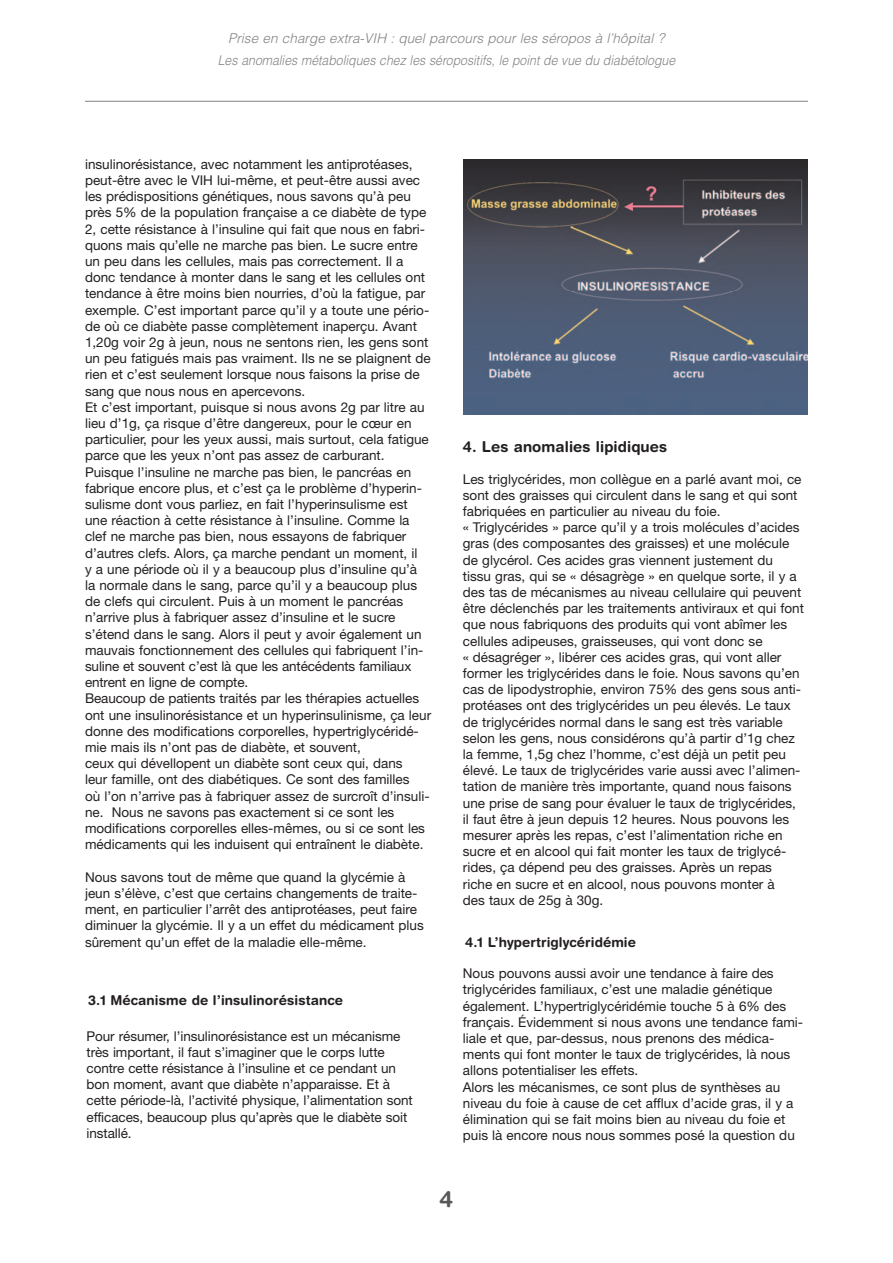
<style>
.page{position:relative;width:893px;height:1263px;background:#fff}
.page>*{position:absolute;margin:0;border:0;box-sizing:border-box;transform-origin:0 0}
.t1{font:700 22.5px "Helvetica Rounded";color:#57585a}
.t2{font:700 15px "Helvetica Rounded";letter-spacing:.005em;color:#231f20}
.t3{font:13.5px/16.2px "Helvetica Neue";color:#231f20}
.t4{font:italic 300 13.5px/22.5px "Helvetica";color:#808285;text-align:center}
.t5{font:700 13.5px "Helvetica Rounded";letter-spacing:.005em;color:#231f20}
</style>
<div class="page">
<hr style="left:85px;top:101px;width:723px;height:1px;background:#808285">
<img style="left:463px;top:159px;width:345px;height:255px">
<p class="t4" style="left:218px;top:28px;width:459px">Prise en charge extra-VIH : quel parcours pour les séropos à l’hôpital ?<br>Les anomalies métaboliques chez les séropositifs, le point de vue du diabétologue</p>
<p class="t3" style="left:85px;top:157px;width:348px">insulinorésistance, avec notamment les antiprotéases, peut-être avec le VIH lui-même, et peut-être aussi avec les prédispositions génétiques, nous savons qu’à peu près 5% de la population française a ce diabète de type 2, cette résistance à l’insuline qui fait que nous en fabri&shy;quons mais qu’elle ne marche pas bien. Le sucre entre un peu dans les cellules, mais pas correctement. Il a donc tendance à monter dans le sang et les cellules ont tendance à être moins bien nourries, d’où la fatigue, par exemple. C’est important parce qu’il y a toute une pério&shy;de où ce diabète passe complètement inaperçu. Avant 1,20g voir 2g à jeun, nous ne sentons rien, les gens sont un peu fatigués mais pas vraiment. Ils ne se plaignent de rien et c’est seulement lorsque nous faisons la prise de sang que nous nous en apercevons.<br>Et c’est important, puisque si nous avons 2g par litre au lieu d’1g, ça risque d’être dangereux, pour le cœur en particulier, pour les yeux aussi, mais surtout, cela fatigue parce que les yeux n’ont pas assez de carburant.<br>Puisque l’insuline ne marche pas bien, le pancréas en fabrique encore plus, et c’est ça le problème d’hyperin&shy;sulisme dont vous parliez, en fait l’hyperinsulisme est une réaction à cette résistance à l’insuline. Comme la clef ne marche pas bien, nous essayons de fabriquer d’autres clefs. Alors, ça marche pendant un moment, il<br>y a une période où il y a beaucoup plus d’insuline qu’à<br>la normale dans le sang, parce qu’il y a beaucoup plus de clefs qui circulent. Puis à un moment le pancréas n’arrive plus à fabriquer assez d’insuline et le sucre s’étend dans le sang. Alors il peut y avoir également un mauvais fonctionnement des cellules qui fabriquent l’in&shy;suline et souvent c’est là que les antécédents familiaux entrent en ligne de compte.<br>Beaucoup de patients traités par les thérapies actuelles ont une insulinorésistance et un hyperinsulinisme, ça leur donne des modifications corporelles, hypertriglycéridé&shy;mie mais ils n’ont pas de diabète, et souvent,<br>ceux qui dévellopent un diabète sont ceux qui, dans<br>leur famille, ont des diabétiques. Ce sont des familles<br>où l’on n’arrive pas à fabriquer assez de surcroît d’insuli&shy;ne. Nous ne savons pas exactement si ce sont les modifications corporelles elles-mêmes, ou si ce sont les médicaments qui les induisent qui entraînent le diabète.</p>
<p class="t3" style="left:85px;top:870px;width:340px">Nous savons tout de même que quand la glycémie à jeun s’élève, c’est que certains changements de traite&shy;ment, en particulier l’arrêt des antiprotéases, peut faire diminuer la glycémie. Il y a un effet du médicament plus sûrement qu’un effet de la maladie elle-même.</p>
<p class="t5" style="left:88px;top:995px;width:256px">3.1 Mécanisme de l’insulinorésistance</p>
<p class="t3" style="left:87px;top:1029px;width:328px">Pour résumer, l’insulinorésistance est un mécanisme très important, il faut s’imaginer que le corps lutte contre cette résistance à l’insuline et ce pendant un bon moment, avant que diabète n’apparaisse. Et à cette période-là, l’activité physique, l’alimentation sont efficaces, beaucoup plus qu’après que le diabète soit installé.</p>
<p class="t2" style="left:463px;top:441px;width:206px">4. Les anomalies lipidiques</p>
<p class="t3" style="left:463px;top:472px;width:343px">Les triglycérides, mon collègue en a parlé avant moi, ce sont des graisses qui circulent dans le sang et qui sont fabriquées en particulier au niveau du foie.<br>« Triglycérides » parce qu’il y a trois molécules d’acides gras (des composantes des graisses) et une molécule de glycérol. Ces acides gras viennent justement du tissu gras, qui se « désagrège » en quelque sorte, il y a des tas de mécanismes au niveau cellulaire qui peuvent être déclenchés par les traitements antiviraux et qui font que nous fabriquons des produits qui vont abîmer les cellules adipeuses, graisseuses, qui vont donc se<br>« désagréger », libérer ces acides gras, qui vont aller former les triglycérides dans le foie. Nous savons qu’en cas de lipodystrophie, environ 75% des gens sous anti&shy;protéases ont des triglycérides un peu élevés. Le taux de triglycérides normal dans le sang est très variable selon les gens, nous considérons qu’à partir d’1g chez la femme, 1,5g chez l’homme, c’est déjà un petit peu élevé. Le taux de triglycérides varie aussi avec l’alimen&shy;tation de manière très importante, quand nous faisons une prise de sang pour évaluer le taux de triglycérides, il faut être à jeun depuis 12 heures. Nous pouvons les mesurer après les repas, c’est l’alimentation riche en sucre et en alcool qui fait monter les taux de triglycé&shy;rides, ça dépend peu des graisses. Après un repas riche en sucre et en alcool, nous pouvons monter à<br>des taux de 25g à 30g.</p>
<p class="t5" style="left:465px;top:937px;width:173px">4.1 L’hypertriglycéridémie</p>
<p class="t3" style="left:463px;top:966px;width:342px">Nous pouvons aussi avoir une tendance à faire des triglycérides familiaux, c’est une maladie génétique également. L’hypertriglycéridémie touche 5 à 6% des français. Évidemment si nous avons une tendance fami&shy;liale et que, par-dessus, nous prenons des médica&shy;ments qui font monter le taux de triglycérides, là nous allons potentialiser les effets.<br>Alors les mécanismes, ce sont plus de synthèses au niveau du foie à cause de cet afflux d’acide gras, il y a élimination qui se fait moins bien au niveau du foie et puis là encore nous nous sommes posé la question du</p>
<h1 class="t1" style="left:440px;top:1190px;width:15px">4</h1>
</div>
